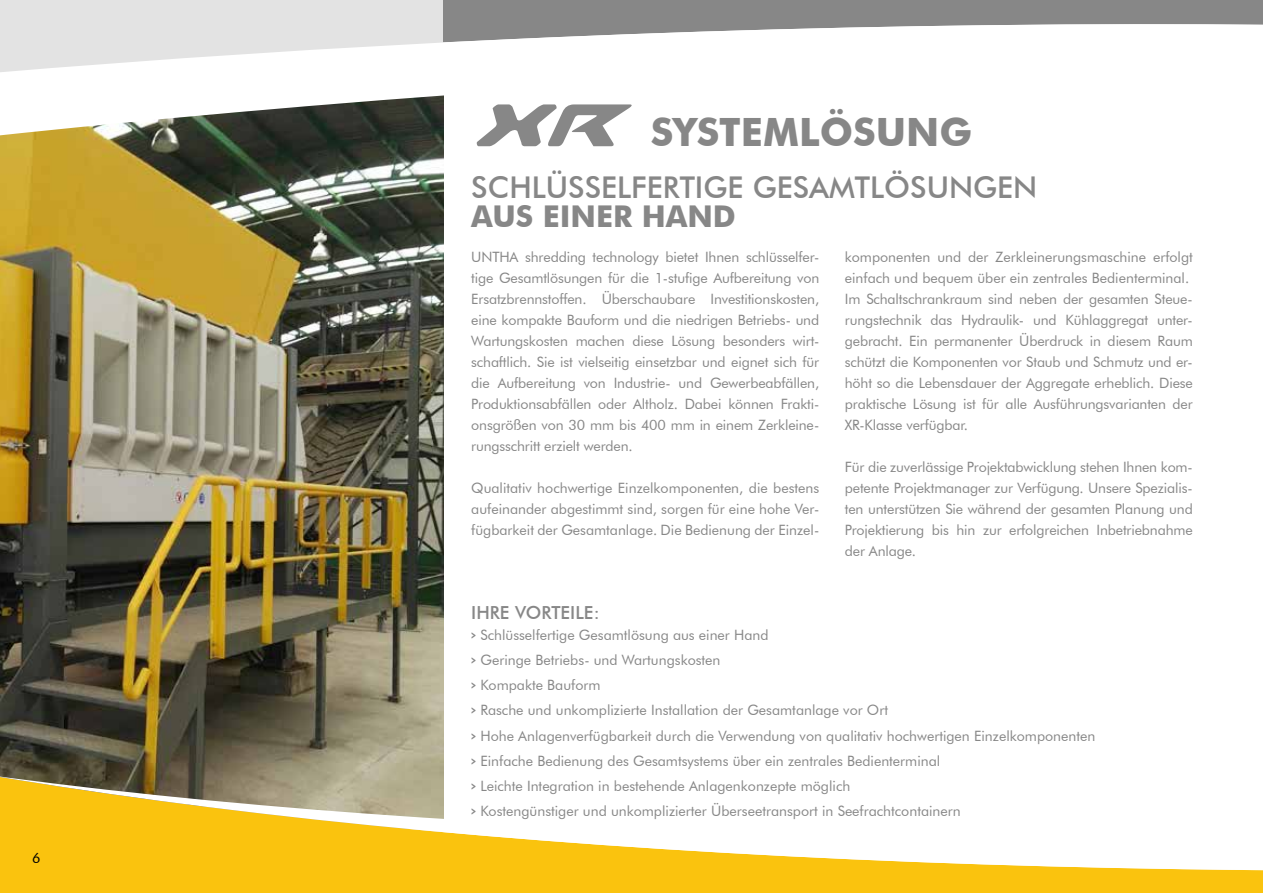
<style>
.page{position:relative;width:1263px;height:893px;background:#fff}
.page>*{position:absolute;margin:0;border:0;box-sizing:border-box;transform-origin:0 0}
.t1{font:700 39px "Futura BT";color:#878787}
.t2{font:500 30px "Futura BT";color:#878787}
.t3{font:700 30px "Futura BT";color:#878787}
.t4{font:500 18px "Futura BT";color:#878787}
.t5{font:14.25px/21px "Futura BT";color:#878787;text-align:justify}
.t6{font:14.25px "Futura BT";color:#000}
.s1{font-family:"Sea Dog 2001";font-weight:400;font-style:italic;font-size:58.5px}
.s2{font-family:"Agency FB";font-weight:700;font-size:13.5px}
</style>
<div class="page">
<img style="left:0;top:137px;width:444px;height:621px">
<svg style="left:0;top:2px;width:1263px;height:135px"></svg>
<svg style="left:0;top:758px;width:1263px;height:135px"></svg>
<img style="left:1236px;top:113px;width:27px;height:701px">
<p class="t6" style="left:32px;top:849px;width:10px">6</p>
<h1 class="t1" style="left:471px;top:109px;width:503px"><span class="s1">Xr</span> SYSTEMLÖSUNG</h1>
<h2 class="t2" style="left:471px;top:169px;width:567px">SCHLÜSSELFERTIGE GESAMTLÖSUNGEN</h2>
<h2 class="t3" style="left:471px;top:198px;width:266px">AUS EINER HAND</h2>
<p class="t5" style="left:471px;top:247px;width:349px">UNTHA shredding technology bietet Ihnen schlüsselfer&shy;tige Gesamtlösungen für die 1-stufige Aufbereitung von Ersatzbrennstoffen. Überschaubare Investitionskosten, eine kompakte Bauform und die niedrigen Betriebs- und Wartungskosten machen diese Lösung besonders wirt&shy;schaftlich. Sie ist vielseitig einsetzbar und eignet sich für die Aufbereitung von Industrie- und Gewerbeabfällen, Produktionsabfällen oder Altholz. Dabei können Frakti&shy;onsgrößen von 30 mm bis 400 mm in einem Zerkleine&shy;rungsschritt erzielt werden.</p>
<p class="t5" style="left:471px;top:478px;width:349px">Qualitativ hochwertige Einzelkomponenten, die bestens aufeinander abgestimmt sind, sorgen für eine hohe Ver&shy;fügbarkeit der Gesamtanlage. Die Bedienung der Einzel-</p>
<p class="t5" style="left:845px;top:247px;width:349px;text-align:left">komponenten und der Zerkleinerungsmaschine erfolgt einfach und bequem über ein zentrales Bedienterminal.<br>Im Schaltschrankraum sind neben der gesamten Steue&shy;rungstechnik das Hydraulik- und Kühlaggregat unter&shy;gebracht. Ein permanenter Überdruck in diesem Raum schützt die Komponenten vor Staub und Schmutz und er&shy;höht so die Lebensdauer der Aggregate erheblich. Diese praktische Lösung ist für alle Ausführungsvarianten der XR-Klasse verfügbar.</p>
<p class="t5" style="left:845px;top:457px;width:349px">Für die zuverlässige Projektabwicklung stehen Ihnen kom&shy;petente Projektmanager zur Verfügung. Unsere Spezialis&shy;ten unterstützen Sie während der gesamten Planung und Projektierung bis hin zur erfolgreichen Inbetriebnahme der Anlage.</p>
<p class="t4" style="left:471px;top:601px;width:130px">IHRE VORTEILE:</p>
<p class="t5" style="left:471px;top:622px;width:626px;line-height:25.2px;text-align:left"><span class="s2">&gt;</span> Schlüsselfertige Gesamtlösung aus einer Hand<br><span class="s2">&gt;</span> Geringe Betriebs- und Wartungskosten<br><span class="s2">&gt;</span> Kompakte Bauform<br><span class="s2">&gt;</span> Rasche und unkomplizierte Installation der Gesamtanlage vor Ort<br><span class="s2">&gt;</span> Hohe Anlagenverfügbarkeit durch die Verwendung von qualitativ hochwertigen Einzelkomponenten <span class="s2">&gt;</span> Einfache Bedienung des Gesamtsystems über ein zentrales Bedienterminal<br><span class="s2">&gt;</span> Leichte Integration in bestehende Anlagenkonzepte möglich<br><span class="s2">&gt;</span> Kostengünstiger und unkomplizierter Überseetransport in Seefrachtcontainern</p>
</div>
